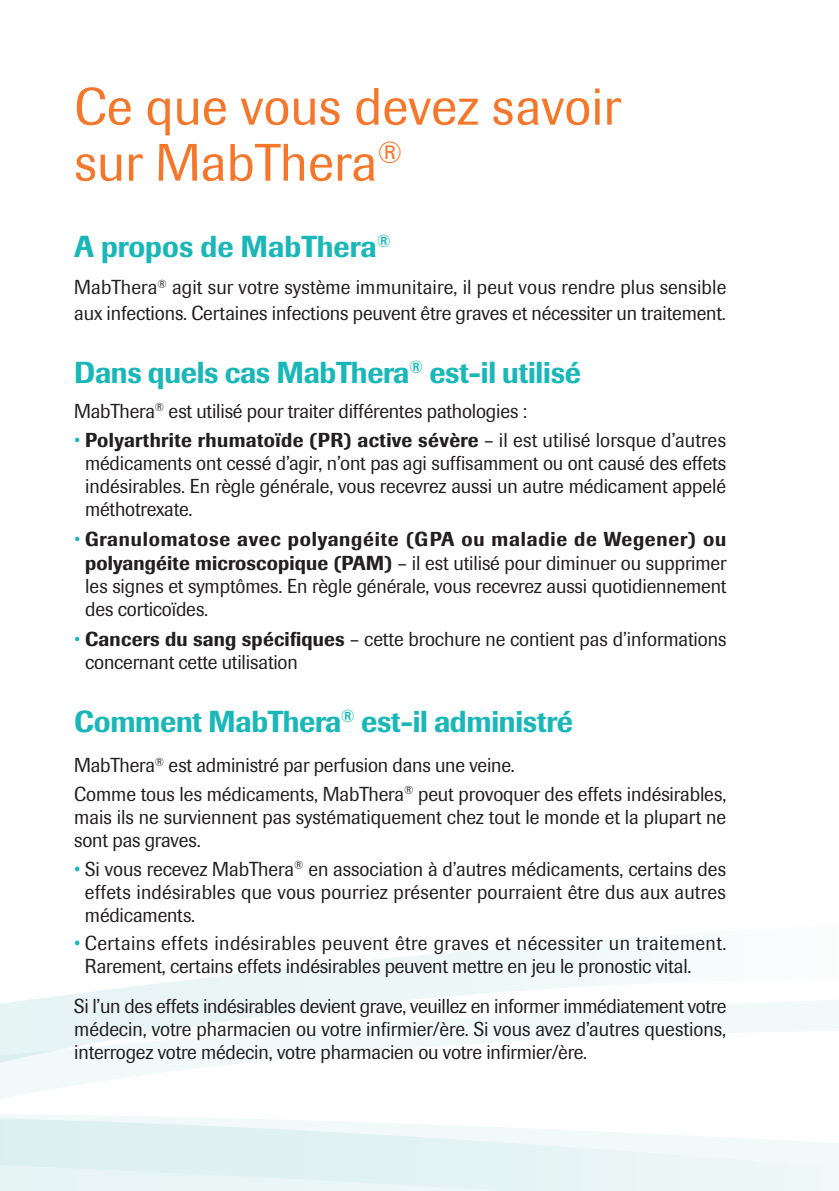
<style>
.page{position:relative;width:839px;height:1191px;background:#fff}
.page>*{position:absolute;margin:0;border:0;box-sizing:border-box;transform-origin:0 0}
.t1{font:52px/56px "Imago";letter-spacing:.005em;color:#f4772c}
.t2{font:500 30px "Imago";letter-spacing:-.01em;color:#1bb7b8;scale:.96 1}
.t3{font:20px/23px "Imago";letter-spacing:-.005em;color:#231f20;scale:.96 1}
.t4{font:20px/23px "Imago";letter-spacing:.015em;color:#231f20;scale:.96 1}
.s1{font-weight:300;color:#1bb7b8}
.s2{font-weight:500}
.s3{color:#1bb7b8}
</style>
<div class="page">
<svg style="left:46px;top:934px;width:638px;height:64px"></svg>
<svg style="left:0;top:998px;width:839px;height:51px"></svg>
<h1 class="t1" style="left:74px;top:79px;width:548px">Ce que vous devez savoir sur MabThera<sup>®</sup></h1>
<h2 class="t2" style="left:74px;top:229px;width:331px">A propos de MabThera<sup>®</sup></h2>
<p class="t3" style="left:74px;top:275px;width:681px;line-height:25.4px">MabThera<sup>®</sup> agit sur votre système immunitaire, il peut vous rendre plus sensible aux infections. Certaines infections peuvent être graves et nécessiter un traitement.</p>
<h2 class="t2" style="left:74px;top:355px;width:529px">Dans quels cas MabThera<sup>®</sup> est-il utilisé</h2>
<p class="t3" style="left:74px;top:399px;width:473px">MabThera<sup>®</sup> est utilisé pour traiter différentes pathologies :</p>
<p class="t3" style="left:85px;top:429px;width:669px;text-align:justify;text-indent:-11px"><span class="s1">•</span> <span class="s2">Polyarthrite rhumatoïde (PR) active sévère</span> – il est utilisé lorsque d’autres médicaments ont cessé d’agir, n’ont pas agi suffisamment ou ont causé des effets indésirables. En règle générale, vous recevrez aussi un autre médicament appelé méthotrexate.</p>
<p class="t3" style="left:85px;top:527px;width:669px;text-align:justify;text-indent:-11px"><span class="s1">•</span> <span class="s2">Granulomatose avec polyangéite (GPA ou maladie de Wegener) ou polyangéite microscopique (PAM)</span> – il est utilisé pour diminuer ou supprimer les signes et symptômes. En règle générale, vous recevrez aussi quotidiennement des corticoïdes.</p>
<p class="t3" style="left:85px;top:627px;width:669px;text-indent:-11px"><span class="s1">•</span> <span class="s2">Cancers du sang spécifiques</span> – cette brochure ne contient pas d’informations concernant cette utilisation</p>
<h2 class="t2" style="left:74px;top:704px;width:521px">Comment MabThera<sup>®</sup> est-il administré</h2>
<p class="t3" style="left:74px;top:751px;width:681px;line-height:28.6px">MabThera<sup>®</sup> est administré par perfusion dans une veine.<br>Comme tous les médicaments, MabThera<sup>®</sup> peut provoquer des effets indésirables,</p>
<p class="t3" style="left:74px;top:806px;width:680px">mais ils ne surviennent pas systématiquement chez tout le monde et la plupart ne sont pas graves.</p>
<p class="t3" style="left:85px;top:857px;width:669px;text-align:justify;text-indent:-11px"><span class="s3">•</span> Si vous recevez MabThera<sup>®</sup> en association à d’autres médicaments, certains des effets indésirables que vous pourriez présenter pourraient être dus aux autres médicaments.</p>
<p class="t4" style="left:85px;top:932px;width:670px;text-indent:-11px"><span class="s3">•</span> Certains effets indésirables peuvent être graves et nécessiter un traitement.<br>Rarement, certains effets indésirables peuvent mettre en jeu le pronostic vital.</p>
<p class="t3" style="left:74px;top:995px;width:681px;text-align:justify">Si l’un des effets indésirables devient grave, veuillez en informer immédiatement votre médecin, votre pharmacien ou votre infirmier/ère. Si vous avez d’autres questions, interrogez votre médecin, votre pharmacien ou votre infirmier/ère.</p>
</div>
